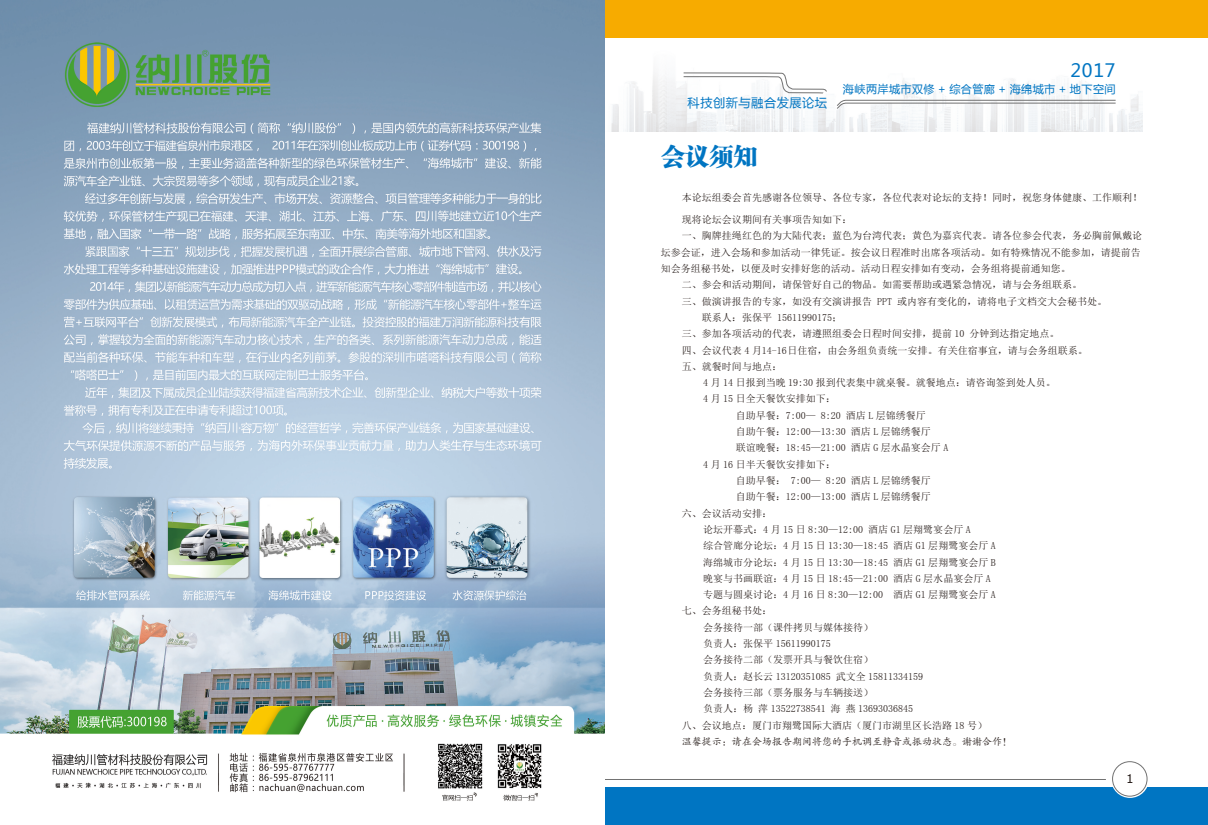
<style>
.page{position:relative;width:1208px;height:825px;background:#fff}
.page>*{position:absolute;margin:0;border:0;box-sizing:border-box;transform-origin:0 0}
.t1{font:24.1px "FZCSJW GB1 0";color:#0075c2}
.t2{font:18.3px "Microsoft Ya Hei";color:#0075c2}
.t3{font:12.2px "Microsoft Ya Hei";letter-spacing:.04em;color:#0075c2}
.t4{font:12px "Verdana";color:#231916}
.t5{font:11.1px "Microsoft Ya Hei";letter-spacing:.04em;color:#0075c2}
.t6{font:10px/22px "Sim Sun";color:#231916}
.t7{font:10px "FZKTJW GB1 0";color:#231916}
</style>
<div class="page">
<img style="left:604px;top:46px;width:538px;height:86px">
<div style="left:118px;top:787px;width:1089px;height:38px;background:#0075c2"></div>
<svg style="left:1111px;top:760px;width:38px;height:38px"></svg>
<hr style="left:232px;top:779px;width:874px;height:1px;background:#727272">
<div style="left:1112px;top:762px;width:35px;height:34px;background:#fff;border-radius:50%"></div>
<div style="left:1112px;top:761px;width:35px;height:35px;border:1px solid #727272;border-radius:50%"></div>
<div style="left:0;top:0;width:1208px;height:38px;background:#f7ab00"></div>
<svg style="left:837px;top:100px;width:278px;height:9px"></svg>
<svg style="left:683px;top:73px;width:143px;height:20px"></svg>
<img style="left:0;top:0;width:604px;height:822px">
<h2 class="t2" style="left:1070px;top:58px;width:47px">2017</h2>
<p class="t3" style="left:687px;top:94px;width:141px">科技创新与融合发展论坛</p>
<p class="t5" style="left:843px;top:81px;width:274px">海峡两岸城市双修 + 综合管廊 + 海绵城市 + 地下空间</p>
<h1 class="t1" style="left:661px;top:143px;width:98px">会议须知</h1>
<p class="t6" style="left:682px;top:187px;width:461px">本论坛组委会首先感谢各位领导、各位专家，各位代表对论坛的支持！同时，祝您身体健康、工作顺利！现将论坛会议期间有关事项告知如下：</p>
<p class="t6" style="left:682px;top:225px;width:461px">一、胸牌挂绳红色的为大陆代表；蓝色为台湾代表；黄色为嘉宾代表。请各位参会代表，务必胸前佩戴论</p>
<p class="t6" style="left:660px;top:241px;width:481px">坛参会证，进入会场和参加活动一律凭证。按会议日程准时出席各项活动。如有特殊情况不能参加，请提前告</p>
<p class="t6" style="left:660px;top:257px;width:411px">知会务组秘书处，以便及时安排好您的活动。活动日程安排如有变动，会务组将提前通知您。</p>
<p class="t6" style="left:682px;top:274px;width:401px">二、参会和活动期间，请保管好自己的物品。如需要帮助或遇紧急情况，请与会务组联系。</p>
<p class="t6" style="left:682px;top:290px;width:426px">三、做演讲报告的专家，如没有交演讲报告 PPT 或内容有变化的，请将电子文档交大会秘书处。</p>
<p class="t6" style="left:702px;top:306px;width:141px">联系人：张保平 15611990175；</p>
<p class="t6" style="left:682px;top:323px;width:379px">三、参加各项活动的代表，请遵照组委会日程时间安排，提前 10 分钟到达指定地点。</p>
<p class="t6" style="left:682px;top:339px;width:407px">四、会议代表 4 月14-16日住宿，由会务组负责统一安排。有关住宿事宜，请与会务组联系。</p>
<p class="t6" style="left:682px;top:355px;width:101px">五、就餐时间与地点：</p>
<p class="t6" style="left:703px;top:372px;width:354px">4 月 14 日报到当晚 19:30 报到代表集中就桌餐。就餐地点：请咨询签到处人员。</p>
<p class="t6" style="left:703px;top:388px;width:134px">4 月 15 日全天餐饮安排如下：</p>
<p class="t6" style="left:736px;top:404px;width:191px">自助早餐：7:00— 8:20 酒店 L 层锦绣餐厅</p>
<p class="t6" style="left:736px;top:420px;width:196px">自助午餐：12:00—13:30 酒店 L 层锦绣餐厅</p>
<p class="t6" style="left:736px;top:437px;width:214px">联谊晚餐：18:45—21:00 酒店 G 层水晶宴会厅 A</p>
<p class="t6" style="left:703px;top:453px;width:134px">4 月 16 日半天餐饮安排如下：</p>
<p class="t6" style="left:736px;top:469px;width:196px">自助早餐： 7:00— 8:20 酒店 L 层锦绣餐厅</p>
<p class="t6" style="left:736px;top:486px;width:196px">自助午餐：12:00—13:00 酒店 L 层锦绣餐厅</p>
<p class="t6" style="left:682px;top:502px;width:91px">六、会议活动安排：</p>
<p class="t6" style="left:703px;top:518px;width:269px">论坛开幕式：4 月 15 日 8:30—12:00 酒店 G1 层翔鹭宴会厅 A</p>
<p class="t6" style="left:703px;top:535px;width:294px">综合管廊分论坛：4 月 15 日 13:30—18:45 酒店 G1 层翔鹭宴会厅 A</p>
<p class="t6" style="left:703px;top:551px;width:294px">海绵城市分论坛：4 月 15 日 13:30—18:45 酒店 G1 层翔鹭宴会厅 B</p>
<p class="t6" style="left:703px;top:567px;width:289px">晚宴与书画联谊：4 月 15 日 18:45—21:00 酒店 G 层水晶宴会厅 A</p>
<p class="t6" style="left:703px;top:583px;width:294px">专题与圆桌讨论：4 月 16 日 8:30—12:00 酒店 G1 层翔鹭宴会厅 A</p>
<p class="t6" style="left:682px;top:600px;width:91px">七、会务组秘书处：</p>
<p class="t6" style="left:703px;top:616px;width:171px">会务接待一部（课件拷贝与媒体接待）</p>
<p class="t6" style="left:703px;top:632px;width:129px">负责人：张保平 15611990175</p>
<p class="t6" style="left:703px;top:649px;width:171px">会务接待二部（发票开具与餐饮住宿）</p>
<p class="t6" style="left:703px;top:665px;width:221px">负责人：赵长云 13120351085 武文全 15811334159</p>
<p class="t6" style="left:703px;top:681px;width:171px">会务接待三部（票务服务与车辆接送）</p>
<p class="t6" style="left:703px;top:698px;width:211px">负责人：杨 萍 13522738541 海 燕 13693036845</p>
<p class="t6" style="left:682px;top:714px;width:306px">八、会议地点：厦门市翔鹭国际大酒店（厦门市湖里区长浩路 18 号）</p>
<p class="t7" style="left:682px;top:736px;width:331px">温馨提示：请在会场报告期间将您的手机调至静音或振动状态。谢谢合作！</p>
<p class="t4" style="left:1126px;top:771px;width:9px">1</p>
</div>
